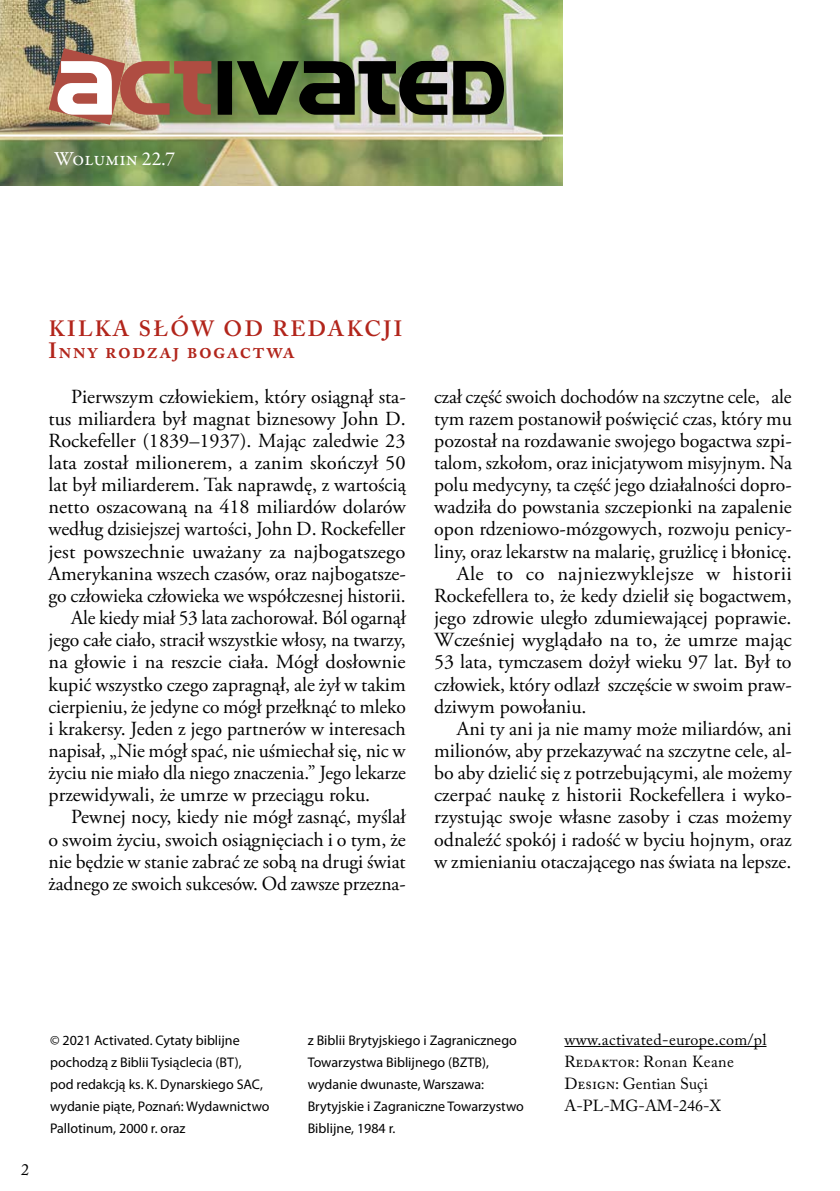
<style>
.page{position:relative;width:840px;height:1191px;background:#fff}
.page>*{position:absolute;margin:0;border:0;box-sizing:border-box;transform-origin:0 0}
.t1{font:600 22px/22.2px "Adobe Caslon Pro";letter-spacing:.08em;color:#b2251b}
.t2{font:20px "Adobe Garamond Pro";color:#000}
.t3{font:20px "Adobe Garamond Pro";letter-spacing:.02em;color:#000}
.t4{font:20px "Garamond Premr Pro";color:#fff}
.t5{font:16px/22.2px "Adobe Caslon Pro";color:#000}
.t6{font:14px/22.2px "Myriad Pro";color:#000}
</style>
<div class="page">
<img style="left:0;top:0;width:562px;height:185px">
<hr style="left:0;top:134px;width:573px;height:2px;background:#fff">
<hr style="left:564px;top:1046px;width:202px;height:1px;background:#000">
<img style="left:49px;top:48px;width:162px;height:77px">
<svg style="left:217px;top:61px;width:286px;height:54px"></svg>
<p class="t4" style="left:54px;top:147px;width:122px">Wolumin 22.7</p>
<p class="t1" style="left:49px;top:317px;width:355px">KILKA SŁÓW OD REDAKCJI<br>Inny rodzaj bogactwa</p>
<p class="t2" style="left:71px;top:384px;width:336px">Pierwszym człowiekiem, który osiągnął sta-</p>
<p class="t2" style="left:48px;top:406px;width:358px">tus miliardera był magnat biznesowy John D.</p>
<p class="t2" style="left:49px;top:428px;width:358px">Rockefeller (1839–1937). Mając zaledwie 23</p>
<p class="t2" style="left:49px;top:451px;width:358px">lata został milionerem, a zanim skończył 50</p>
<p class="t2" style="left:49px;top:473px;width:358px">lat był miliarderem. Tak naprawdę, z wartością</p>
<p class="t2" style="left:49px;top:495px;width:358px">netto oszacowaną na 418 miliardów dolarów</p>
<p class="t2" style="left:49px;top:517px;width:358px">według dzisiejszej wartości, John D. Rockefeller</p>
<p class="t2" style="left:49px;top:539px;width:358px">jest powszechnie uważany za najbogatszego</p>
<p class="t2" style="left:49px;top:561px;width:358px">Amerykanina wszech czasów, oraz najbogatsze-</p>
<p class="t2" style="left:49px;top:583px;width:358px">go człowieka człowieka we współczesnej historii.</p>
<p class="t2" style="left:71px;top:605px;width:336px">Ale kiedy miał 53 lata zachorował. Ból ogarnął</p>
<p class="t2" style="left:49px;top:628px;width:358px">jego całe ciało, stracił wszystkie włosy, na twarzy,</p>
<p class="t2" style="left:49px;top:650px;width:358px">na głowie i na reszcie ciała. Mógł dosłownie</p>
<p class="t2" style="left:49px;top:672px;width:358px">kupić wszystko czego zapragnął, ale żył w takim</p>
<p class="t2" style="left:49px;top:694px;width:359px">cierpieniu, że jedyne co mógł przełknąć to mleko</p>
<p class="t2" style="left:49px;top:716px;width:358px">i krakersy. Jeden z jego partnerów w interesach</p>
<p class="t2" style="left:49px;top:738px;width:358px">napisał, „Nie mógł spać, nie uśmiechał się, nic w</p>
<p class="t2" style="left:49px;top:760px;width:358px">życiu nie miało dla niego znaczenia.” Jego lekarze</p>
<p class="t2" style="left:49px;top:783px;width:323px">przewidywali, że umrze w przeciągu roku.</p>
<p class="t2" style="left:71px;top:805px;width:336px">Pewnej nocy, kiedy nie mógł zasnąć, myślał</p>
<p class="t2" style="left:49px;top:827px;width:358px">o swoim życiu, swoich osiągnięciach i o tym, że</p>
<p class="t2" style="left:49px;top:849px;width:358px">nie będzie w stanie zabrać ze sobą na drugi świat</p>
<p class="t2" style="left:49px;top:871px;width:358px">żadnego ze swoich sukcesów. Od zawsze przezna-</p>
<p class="t2" style="left:434px;top:384px;width:359px">czał część swoich dochodów na szczytne cele, ale</p>
<p class="t2" style="left:434px;top:406px;width:359px">tym razem postanowił poświęcić czas, który mu</p>
<p class="t2" style="left:434px;top:428px;width:359px">pozostał na rozdawanie swojego bogactwa szpi-</p>
<p class="t2" style="left:434px;top:451px;width:359px">talom, szkołom, oraz inicjatywom misyjnym. Na</p>
<p class="t2" style="left:434px;top:473px;width:359px">polu medycyny, ta część jego działalności dopro-</p>
<p class="t2" style="left:434px;top:495px;width:359px">wadziła do powstania szczepionki na zapalenie</p>
<p class="t2" style="left:434px;top:517px;width:359px">opon rdzeniowo-mózgowych, rozwoju penicy-</p>
<p class="t2" style="left:434px;top:539px;width:359px">liny, oraz lekarstw na malarię, grużlicę i błonicę.</p>
<p class="t3" style="left:456px;top:561px;width:336px">Ale to co najniezwyklejsze w historii</p>
<p class="t2" style="left:434px;top:583px;width:359px">Rockefellera to, że kedy dzielił się bogactwem,</p>
<p class="t2" style="left:434px;top:605px;width:358px">jego zdrowie uległo zdumiewającej poprawie.</p>
<p class="t2" style="left:434px;top:628px;width:359px">Wcześniej wyglądało na to, że umrze mając</p>
<p class="t2" style="left:434px;top:650px;width:359px">53 lata, tymczasem dożył wieku 97 lat. Był to</p>
<p class="t2" style="left:434px;top:672px;width:359px">człowiek, który odlazł szczęście w swoim praw-</p>
<p class="t2" style="left:434px;top:694px;width:154px">dziwym powołaniu.</p>
<p class="t2" style="left:456px;top:716px;width:336px">Ani ty ani ja nie mamy może miliardów, ani</p>
<p class="t2" style="left:434px;top:738px;width:359px">milionów, aby przekazywać na szczytne cele, al-</p>
<p class="t2" style="left:434px;top:760px;width:359px">bo aby dzielić się z potrzebującymi, ale możemy</p>
<p class="t2" style="left:434px;top:783px;width:359px">czerpać naukę z historii Rockefellera i wyko-</p>
<p class="t2" style="left:434px;top:805px;width:359px">rzystując swoje własne zasoby i czas możemy</p>
<p class="t2" style="left:434px;top:827px;width:359px">odnaleźć spokój i radość w byciu hojnym, oraz</p>
<p class="t2" style="left:434px;top:849px;width:358px">w zmienianiu otaczającego nas świata na lepsze.</p>
<p class="t5" style="left:21px;top:1158px;width:9px">2</p>
<p class="t6" style="left:50px;top:1028px;width:221px">© 2021 Activated. Cytaty biblijne pochodzą z Biblii Tysiąclecia (BT),<br>pod redakcją ks. K. Dynarskiego SAC, wydanie piąte, Poznań: Wydawnictwo Pallotinum, 2000 r. oraz</p>
<p class="t5" style="left:564px;top:1028px;width:203px">www.activated-europe.com/pl<br>Redaktor: Ronan Keane<br>Design: Gentian Suçi<br>A-PL-MG-AM-246-X</p>
<p class="t6" style="left:307px;top:1028px;width:217px">z Biblii Brytyjskiego i Zagranicznego<br>Towarzystwa Biblijnego (BZTB), wydanie dwunaste, Warszawa:<br>Brytyjskie i Zagraniczne Towarzystwo<br>Biblijne, 1984 r.</p>
</div>
